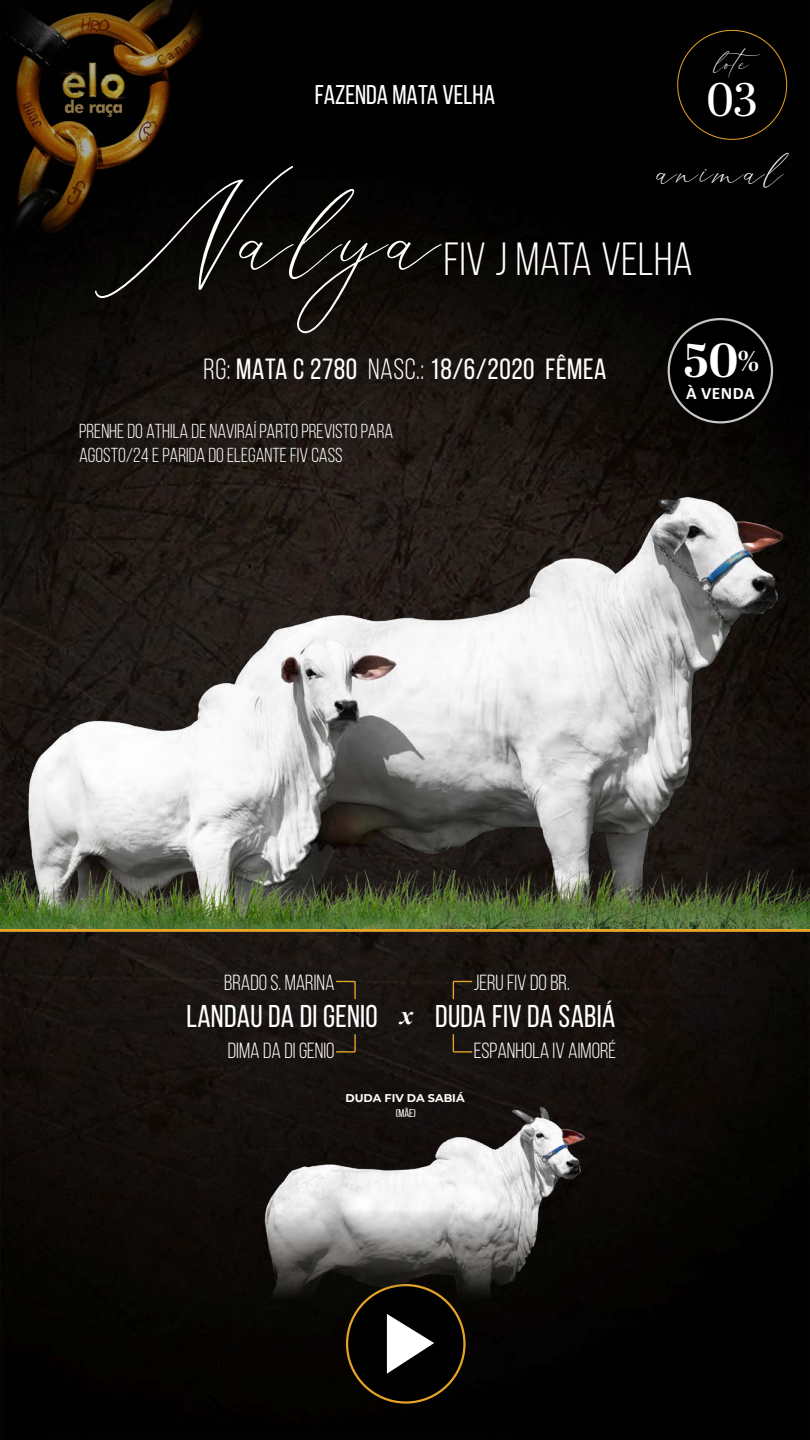
<style>
.page{position:relative;width:810px;height:1440px;background:#fff}
.page>*{position:absolute;margin:0;border:0;box-sizing:border-box;transform-origin:0 0}
.t1{font:108.75px "Aerotis";letter-spacing:.045em;color:#fff}
.t2{font:700 47.7px "Abril Display";color:#fff}
.t3{font:46.95px "Abril Display";color:#fff}
.t4{font:46.5px "Bebas Neue";letter-spacing:.005em;color:#fff}
.t5{font:42.08px "Aerotis";letter-spacing:.07em;color:#fff}
.t6{font:31.5px "Bebas Neue";letter-spacing:.01em;color:#fff}
.t7{font:29.25px "Bebas Neue";letter-spacing:.02em;color:#fff}
.t8{font:27.08px "Bebas Neue";color:#fff}
.t9{font:26.78px "Aerotis";color:#fff}
.t10{font:21.9px "Bebas Neue";color:#fff}
.t11{font:20.25px/24.3px "Bebas Neue";color:#fff}
.t12{font:700 17.48px "Calibri";letter-spacing:.03em;color:#fff}
.t13{font:700 11.25px "Montserrat";color:#fff}
.t14{font:11.25px "Bebas Neue";color:#fff}
.s1{font-style:inherit}
.s2{font-size:28.65px}
.s3{font-family:"Times New Roman";font-weight:700;font-style:italic;font-size:26.03px}
</style>
<div class="page">
<img style="left:0;top:0;width:810px;height:1440px">
<svg style="left:0;top:929px;width:810px;height:3px;background:#dd9d25"></svg>
<div style="left:347px;top:1285px;width:117px;height:118px;background:#000;border-radius:50%"></div>
<svg style="left:387px;top:1320px;width:47px;height:54px"></svg>
<img style="left:2px;top:422px;width:808px;height:448px">
<svg style="left:336px;top:981px;width:20px;height:18px"></svg>
<svg style="left:453px;top:981px;width:19px;height:18px"></svg>
<svg style="left:336px;top:1034px;width:20px;height:19px"></svg>
<svg style="left:453px;top:1034px;width:19px;height:19px"></svg>
<div style="left:678px;top:30px;width:109px;height:109px;background:#000;border-radius:50%"></div>
<img style="left:0;top:0;width:213px;height:252px">
<img style="left:237px;top:1074px;width:369px;height:246px">
<img style="left:0;top:870px;width:810px;height:59px">
<div style="left:669px;top:319px;width:103px;height:103px;background:#000;border-radius:50%"></div>
<div style="left:668px;top:318px;width:105px;height:105px;border:2px solid #c6c6c6;border-radius:50%"></div>
<h3 class="t8" style="left:315px;top:80px;width:182px">FAZENDA MATA VELHA</h3>
<h3 class="t9" style="left:716px;top:47px;width:56px">lote</h3>
<h3 class="t3" style="left:707px;top:67px;width:52px">03</h3>
<h3 class="t5" style="left:658px;top:146px;width:127px">animal</h3>
<h1 class="t1" style="left:95px;top:174px;width:347px">Nalya</h1>
<h3 class="t4" style="left:444px;top:234px;width:251px">FIV J MATA VELHA</h3>
<h3 class="t7" style="left:204px;top:353px;width:404px"><span class="s1">RG:</span> MATA C 2780 <span class="s1">NASC.:</span> 18/6/2020 FÊMEA</h3>
<p class="t11" style="left:79px;top:418px;width:316px">PRENHE DO ATHILA DE NAVIRAÍ PARTO PREVISTO PARA<br>AGOSTO/24 E PARIDA DO ELEGANTE FIV CASS</p>
<h2 class="t2" style="left:684px;top:328px;width:77px">50<span class="s2">%</span></h2>
<p class="t12" style="left:686px;top:381px;width:70px">À VENDA</p>
<p class="t10" style="left:224px;top:970px;width:112px">BRADO S. MARINA</p>
<p class="t10" style="left:474px;top:970px;width:97px">JERU FIV DO BR.</p>
<h3 class="t6" style="left:186px;top:999px;width:228px">LANDAU DA DI GENIO <span class="s3">x</span></h3>
<h3 class="t6" style="left:435px;top:999px;width:182px">DUDA FIV DA SABIÁ</h3>
<p class="t10" style="left:228px;top:1039px;width:108px">DIMA DA DI GENIO</p>
<p class="t10" style="left:474px;top:1039px;width:144px">ESPANHOLA IV AIMORÉ</p>
<p class="t13" style="left:345px;top:1090px;width:121px">DUDA FIV DA SABIÁ</p>
<p class="t14" style="left:396px;top:1107px;width:22px">(MÃE)</p>
</div>
